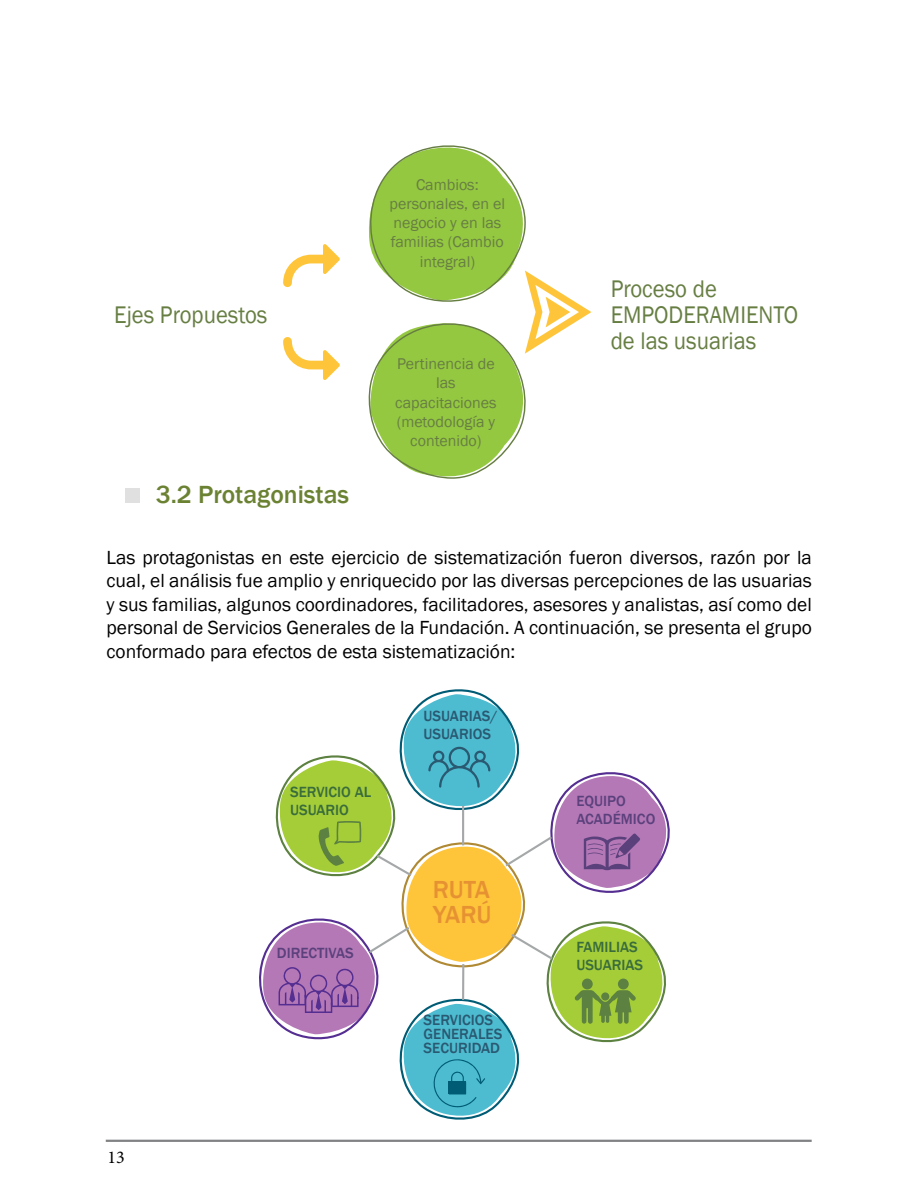
<style>
.page{position:relative;width:918px;height:1188px;background:#fff}
.page>*{position:absolute;margin:0;border:0;box-sizing:border-box;transform-origin:0 0}
.t1{font:500 25.5px "Franklin Gothic";color:#6b8233}
.t2{font:500 25.35px/24.9px "Franklin Gothic";letter-spacing:-.005em;color:#e69233}
.t3{font:24.75px/26.2px "Franklin Gothic";color:#677e43;scale:.92 1}
.t4{font:19.5px/23.4px "Franklin Gothic";color:#000;text-align:justify}
.t5{font:18px "Minion Pro";color:#000}
.t6{font:16.05px/19.2px "Franklin Gothic";color:#677e43;text-align:center}
.t7{font:500 15.15px/14.2px "Franklin Gothic";color:#2a5972}
.t8{font:500 15.15px/18.1px "Franklin Gothic";color:#3a6c3c}
.t9{font:500 15.15px/18.1px "Franklin Gothic";color:#5b417c}
</style>
<div class="page">
<svg style="left:283px;top:244px;width:57px;height:43px"></svg>
<svg style="left:283px;top:337px;width:57px;height:43px"></svg>
<svg style="left:368px;top:145px;width:223px;height:334px"></svg>
<div style="left:125px;top:489px;width:14px;height:14px;background:#e0e0e0"></div>
<svg style="left:259px;top:689px;width:411px;height:431px"></svg>
<div style="left:449px;top:1082px;width:17px;height:12px;background:#005c75"></div>
<hr style="left:106px;top:1140px;width:706px;height:2px;background:#808284">
<p class="t3" style="left:114px;top:302px;width:168px">Ejes Propuestos</p>
<h1 class="t1" style="left:156px;top:478px;width:195px">3.2 Protagonistas</h1>
<p class="t6" style="left:390px;top:175px;width:117px">Cambios: personales, en el negocio y en las familias (Cambio integral)</p>
<p class="t6" style="left:395px;top:355px;width:103px">Pertinencia de las capacitaciones (metodología y contenido)</p>
<p class="t3" style="left:611px;top:276px;width:205px">Proceso de<br>EMPODERAMIENTO de las usuarias</p>
<p class="t4" style="left:107px;top:546px;width:707px">Las protagonistas en este ejercicio de sistematización fueron diversos, razón por la cual, el análisis fue amplio y enriquecido por las diversas percepciones de las usuarias y sus familias, algunos coordinadores, facilitadores, asesores y analistas, así como del personal de Servicios Generales de la Fundación. A continuación, se presenta el grupo conformado para efectos de esta sistematización:</p>
<p class="t5" style="left:107px;top:1145px;width:19px">13</p>
<p class="t8" style="left:290px;top:783px;width:83px">SERVICIO AL<br>USUARIO</p>
<p class="t9" style="left:277px;top:944px;width:78px">DIRECTIVAS</p>
<p class="t7" style="left:424px;top:707px;width:75px;line-height:18.1px">USUARIAS/<br>USUARIOS</p>
<p class="t2" style="left:433px;top:877px;width:60px">RUTA<br>YARÚ</p>
<p class="t7" style="left:424px;top:1013px;width:80px">SERVICIOS<br>GENERALES<br>SECURIDAD</p>
<p class="t9" style="left:576px;top:792px;width:80px">EQUIPO<br>ACADÉMICO</p>
<p class="t8" style="left:576px;top:938px;width:68px">FAMILIAS<br>USUARIAS</p>
</div>
